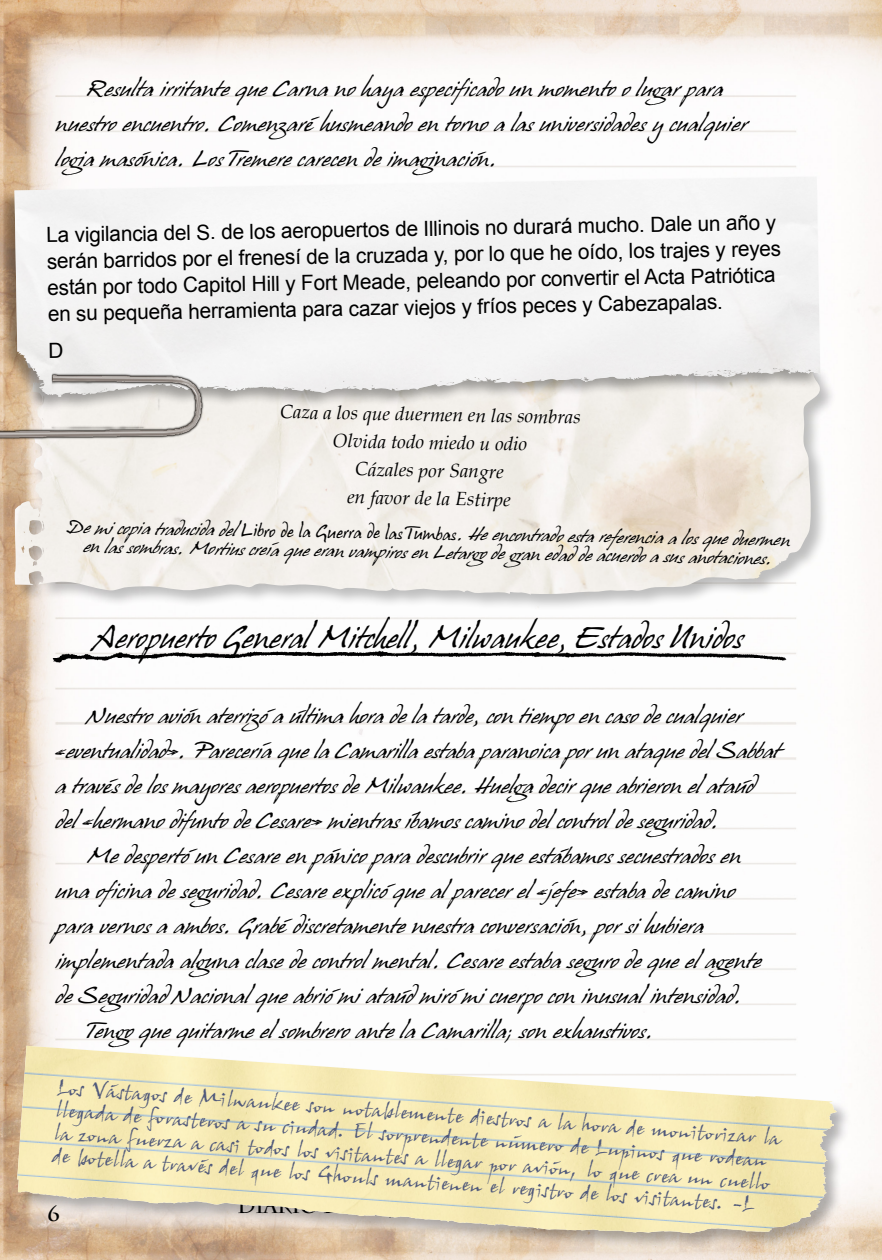
<style>
.page{position:relative;width:882px;height:1260px;background:#fff}
.page>*{position:absolute;margin:0;border:0;box-sizing:border-box;transform-origin:0 0}
._3{font:italic 28px "Hans Hand";color:#000}
.Lucita{font:21px/22.8px "John Handy Let Plain";color:#50597b}
.Email{font:21px/26.2px "Arial";color:#000}
.t1{font:700 21px "Charlemagne Std";color:#000}
.Beckett_Script{font:italic 19.25px/35px "Hans Hand";color:#000;scale:1.1 1}
.n{font:italic 19.25px "Book Antiqua";color:#000}
.Beckett_Script-2{font:italic 15.75px/18.9px "Hans Hand";color:#000;text-align:center;scale:1.1 1}
</style>
<div class="page">
<img style="left:0;top:0;width:866px;height:1260px">
<div style="left:13px;top:353px;width:824px;height:259px;background:#000;opacity:.25"></div>
<img style="left:15px;top:413px;width:495px;height:181px">
<div style="left:0;top:175px;width:822px;height:238px;background:#000;opacity:.35"></div>
<svg style="left:14px;top:176px;width:806px;height:221px;fill:#f4f4f4"></svg>
<div style="left:14px;top:190px;width:157px;height:183px;background:#f3f2f2"></div>
<div style="left:16px;top:1044px;width:837px;height:206px;background:#000;opacity:.3"></div>
<svg style="left:17px;top:1046px;width:820px;height:187px;fill:#f8ecb9"></svg>
<img style="left:17px;top:1179px;width:584px;height:52px">
<img style="left:47px;top:636px;width:741px;height:44px">
<img style="left:0;top:373px;width:205px;height:67px">
<svg style="left:866px;top:0;width:16px;height:1260px"></svg>
<svg style="left:50px;top:342px;width:13px;height:16px"></svg>
<p class="Beckett_Script" style="left:55px;top:72px;width:630px;text-indent:32px">Resulta irritante que Carna no haya especificado un momento o lugar para nuestro encuentro. Comenzaré husmeando en torno a las universidades y cualquier logia masónica. Los Tremere carecen de imaginación.</p>
<p class="Email" style="left:46px;top:222px;width:736px;rotate:-1deg">La vigilancia del S. de los aeropuertos de Illinois no durará mucho. Dale un año y serán barridos por el frenesí de la cruzada y, por lo que he oído, los trajes y reyes están por todo Capitol Hill y Fort Meade, peleando por convertir el Acta Patriótica en su pequeña herramienta para cazar viejos y fríos peces y Cabezapalas.</p>
<p class="n" style="left:280px;top:398px;width:302px;rotate:1deg">Caza a los que duermen en las sombras</p>
<p class="n" style="left:333px;top:427px;width:196px;rotate:1deg">Olvida todo miedo u odio</p>
<p class="n" style="left:355px;top:455px;width:150px;rotate:1deg">Cázales por Sangre</p>
<p class="n" style="left:347px;top:483px;width:165px;rotate:1deg">en favor de la Estirpe</p>
<p class="Beckett_Script-2" style="left:67px;top:518px;width:659px;rotate:1deg">De mi copia traducida del Libro de la Guerra de las Tumbas. He encontrado esta referencia a los que duermen en las sombras. Mortius creía que eran vampiros en Letargo de gran edad de acuerdo a sus anotaciones.</p>
<p class="_3" style="left:92px;top:622px;width:652px">Aeropuerto General Mitchell, Milwaukee, Estados Unidos</p>
<p class="Beckett_Script" style="left:55px;top:698px;width:660px;text-indent:32px">Nuestro avión aterrizó a última hora de la tarde, con tiempo en caso de cualquier «eventualidad». Parecería que la Camarilla estaba paranoica por un ataque del Sabbat a través de los mayores aeropuertos de Milwaukee. Huelga decir que abrieron el ataúd del «hermano difunto de Cesare» mientras íbamos camino del control de seguridad.</p>
<p class="Beckett_Script" style="left:55px;top:838px;width:643px;text-indent:32px">Me despertó un Cesare en pánico para descubrir que estábamos secuestrados en una oficina de seguridad. Cesare explicó que al parecer el «jefe» estaba de camino para vernos a ambos. Grabé discretamente nuestra conversación, por si hubiera implementada alguna clase de control mental. Cesare estaba seguro de que el agente de Seguridad Nacional que abrió mi ataúd miró mi cuerpo con inusual intensidad.</p>
<p class="Beckett_Script" style="left:87px;top:1013px;width:517px">Tengo que quitarme el sombrero ante la Camarilla; son exhaustivos.</p>
<p class="Lucita" style="left:58px;top:1075px;width:727px;rotate:4deg">Los Vástagos de Milwaukee son notablemente diestros a la hora de monitorizar la llegada de forasteros a su ciudad. El sorprendente número de Lupinos que rodean la zona fuerza a casi todos los visitantes a llegar por avión, lo que crea un cuello de botella a través del que los Ghouls mantienen el registro de los visitantes. -L</p>
<p class="t1" style="left:47px;top:1201px;width:15px">6</p>
</div>
